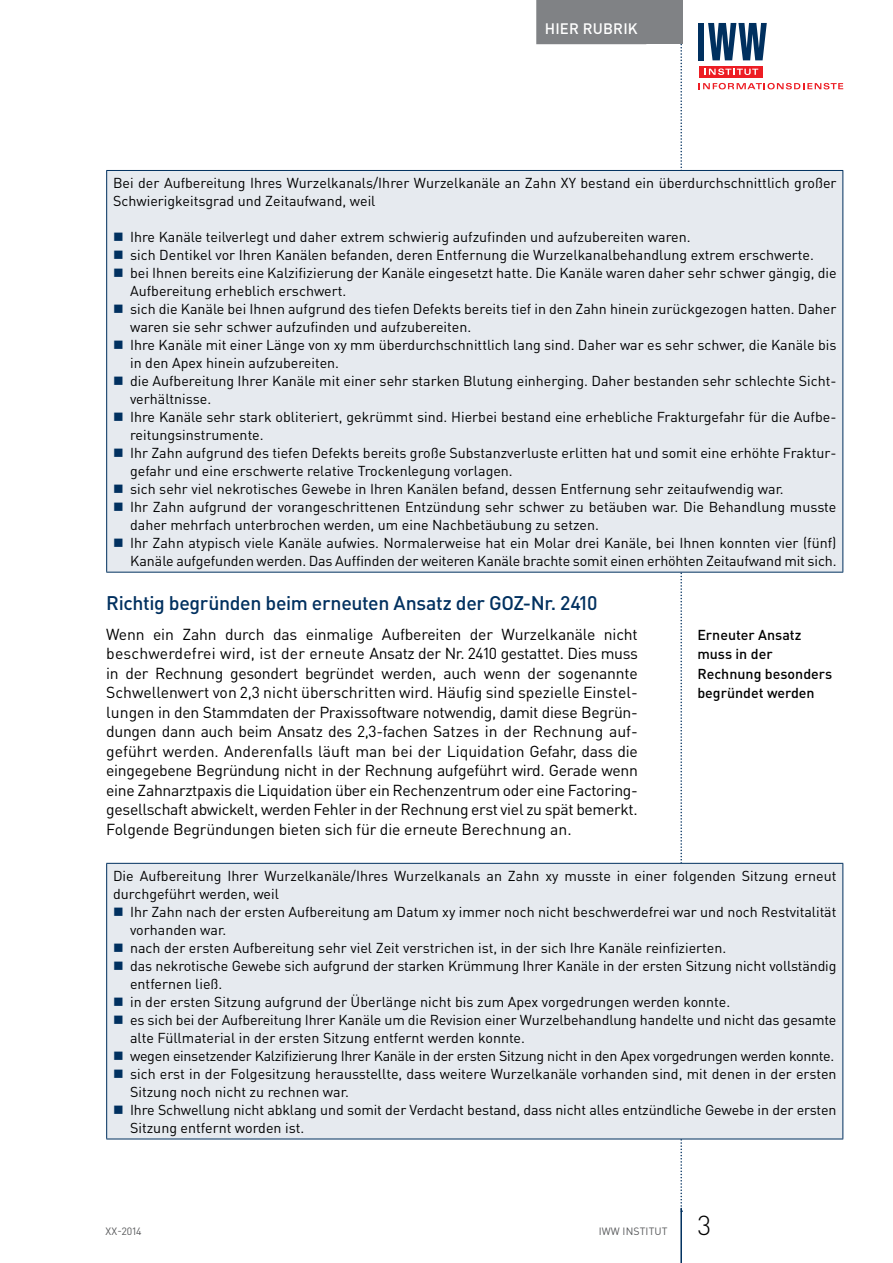
<style>
.page{position:relative;width:893px;height:1263px;background:#fff}
.page>*{position:absolute;margin:0;border:0;box-sizing:border-box;transform-origin:0 0}
.t1{font:300 27px "DIN Pro";color:#000}
.t2{font:500 19.5px "DIN Pro";letter-spacing:-.02em;color:#00305f}
.t3{font:15.75px/19.5px "DIN Pro";letter-spacing:-.02em;color:#000}
.t4{font:500 15px "DIN Pro";letter-spacing:.015em;color:#fff}
.t5{font:14.25px/18px "DIN Pro";color:#000}
.t6{font:500 14.25px/19.5px "DIN Pro";color:#000}
.t7{font:10.5px "DIN Pro";letter-spacing:.01em;color:#58595b}
</style>
<div class="page">
<svg style="left:680px;top:44px;width:2px;height:1164px"></svg>
<div style="left:638px;top:0;width:44px;height:44px;background:#808285"></div>
<hr style="left:680px;top:1208px;width:2px;height:55px;background:#00305f">
<div style="left:536px;top:0;width:110px;height:44px;background:#808285"></div>
<svg style="left:699px;top:83px;width:144px;height:6px"></svg>
<div style="left:699px;top:66px;width:63px;height:11px;background:#ed1d24"></div>
<svg style="left:704px;top:68px;width:54px;height:7px"></svg>
<div style="left:699px;top:23px;width:5px;height:37px;background:#00305f"></div>
<svg style="left:708px;top:23px;width:59px;height:37px"></svg>
<div style="left:107px;top:170px;width:736px;height:402px;background:#e6eaef"></div>
<hr style="left:106px;top:170px;width:737px;height:1px;background:#00305f">
<hr style="left:106px;top:171px;width:1px;height:401px;background:#00305f">
<hr style="left:842px;top:171px;width:1px;height:401px;background:#00305f">
<hr style="left:106px;top:572px;width:737px;height:1px;background:#00305f">
<div style="left:107px;top:863px;width:736px;height:276px;background:#e6eaef"></div>
<hr style="left:106px;top:863px;width:737px;height:1px;background:#00305f">
<hr style="left:106px;top:864px;width:1px;height:274px;background:#00305f">
<hr style="left:842px;top:864px;width:1px;height:274px;background:#00305f">
<hr style="left:106px;top:1138px;width:737px;height:1px;background:#00305f">
<p class="t4" style="left:545px;top:18px;width:94px">hier Rubrik</p>
<p class="t5" style="left:113px;top:173px;width:725px">Bei der Aufbereitung Ihres Wurzelkanals/Ihrer Wurzelkanäle an Zahn XY bestand ein überdurchschnittlich großer<br>Schwierigkeitsgrad und Zeitaufwand, weil</p>
<p class="t5" style="left:130px;top:227px;width:708px">Ihre Kanäle teilverlegt und daher extrem schwierig aufzufinden und aufzubereiten waren.<br>sich Dentikel vor Ihren Kanälen befanden, deren Entfernung die Wurzelkanalbehandlung extrem erschwerte.<br>bei Ihnen bereits eine Kalzifizierung der Kanäle eingesetzt hatte. Die Kanäle waren daher sehr schwer gängig, die Aufbereitung erheblich erschwert.<br>sich die Kanäle bei Ihnen aufgrund des tiefen Defekts bereits tief in den Zahn hinein zurückgezogen hatten. Daher waren sie sehr schwer aufzufinden und aufzubereiten.<br>Ihre Kanäle mit einer Länge von xy mm überdurchschnittlich lang sind. Daher war es sehr schwer, die Kanäle bis in den Apex hinein aufzubereiten.<br>die Aufbereitung Ihrer Kanäle mit einer sehr starken Blutung einherging. Daher bestanden sehr schlechte Sicht&shy;verhältnisse.<br>Ihre Kanäle sehr stark obliteriert, gekrümmt sind. Hierbei bestand eine erhebliche Frakturgefahr für die Aufbe&shy;reitungsinstrumente.<br>Ihr Zahn aufgrund des tiefen Defekts bereits große Substanzverluste erlitten hat und somit eine erhöhte Fraktur&shy;gefahr und eine erschwerte relative Trockenlegung vorlagen.<br>sich sehr viel nekrotisches Gewebe in Ihren Kanälen befand, dessen Entfernung sehr zeitaufwendig war.<br>Ihr Zahn aufgrund der vorangeschrittenen Entzündung sehr schwer zu betäuben war. Die Behandlung musste daher mehrfach unterbrochen werden, um eine Nachbetäubung zu setzen.<br>Ihr Zahn atypisch viele Kanäle aufwies. Normalerweise hat ein Molar drei Kanäle, bei Ihnen konnten vier (fünf)<br>Kanäle aufgefunden werden. Das Auffinden der weiteren Kanäle brachte somit einen erhöhten Zeitaufwand mit sich.</p>
<h2 class="t2" style="left:106px;top:590px;width:493px">Richtig begründen beim erneuten Ansatz der GOZ-Nr. 2410</h2>
<p class="t3" style="left:106px;top:624px;width:533px">Wenn ein Zahn durch das einmalige Aufbereiten der Wurzelkanäle nicht beschwerdefrei wird, ist der erneute Ansatz der N r. 2410 gestattet. Dies muss in der Rechnung gesondert begründet werden, auch wenn der sogenannte Schwellenwert von 2,3 nicht überschritten wird. Häufig sind spezielle Einstel&shy;lungen in den Stammdaten der Praxissoftware notwendig, damit diese Begrün&shy;dungen dann auch beim Ansatz des 2,3-fachen Satzes in der Rechnung auf&shy;geführt werden. Anderenfalls läuft man bei der Liquidation Gefahr, dass die eingegebene Begründung nicht in der Rechnung aufgeführt wird. Gerade wenn eine Zahnarztpaxis die Liquidation über ein Rechenzentrum oder eine Factoring&shy;gesellschaft abwickelt, werden Fehler in der Rechnung erst viel zu spät bemerkt.<br>Folgende Begründungen bieten sich für die erneute Berechnung an.</p>
<p class="t5" style="left:113px;top:866px;width:725px">Die Aufbereitung Ihrer Wurzelkanäle/Ihres Wurzelkanals an Zahn xy musste in einer folgenden Sitzung erneut durchgeführt werden, weil</p>
<p class="t5" style="left:130px;top:902px;width:708px">Ihr Zahn nach der ersten Aufbereitung am Datum xy immer noch nicht beschwerdefrei war und noch Restvitalität vorhanden war.<br>nach der ersten Aufbereitung sehr viel Zeit verstrichen ist, in der sich Ihre Kanäle reinfizierten.<br>das nekrotische Gewebe sich aufgrund der starken Krümmung Ihrer Kanäle in der ersten Sitzung nicht vollständig entfernen ließ.<br>in der ersten Sitzung aufgrund der Überlänge nicht bis zum Apex vorgedrungen werden konnte.<br>es sich bei der Aufbereitung Ihrer Kanäle um die Revision einer Wurzelbehandlung handelte und nicht das gesamte alte Füllmaterial in der ersten Sitzung entfernt werden konnte.<br>wegen einsetzender Kalzifizierung Ihrer Kanäle in der ersten Sitzung nicht in den Apex vorgedrungen werden konnte. sich erst in der Folgesitzung herausstellte, dass weitere Wurzelkanäle vorhanden sind, mit denen in der ersten Sitzung noch nicht zu rechnen war.<br>Ihre Schwellung nicht abklang und somit der Verdacht bestand, dass nicht alles entzündliche Gewebe in der ersten Sitzung entfernt worden ist.</p>
<p class="t6" style="left:697px;top:624px;width:136px">Erneuter Ansatz muss in der<br>Rechnung besonders begründet werden</p>
<p class="t7" style="left:106px;top:1224px;width:38px">XX-2014</p>
<p class="t7" style="left:599px;top:1224px;width:70px">IWW Institut</p>
<h1 class="t1" style="left:697px;top:1207px;width:15px">3</h1>
</div>
